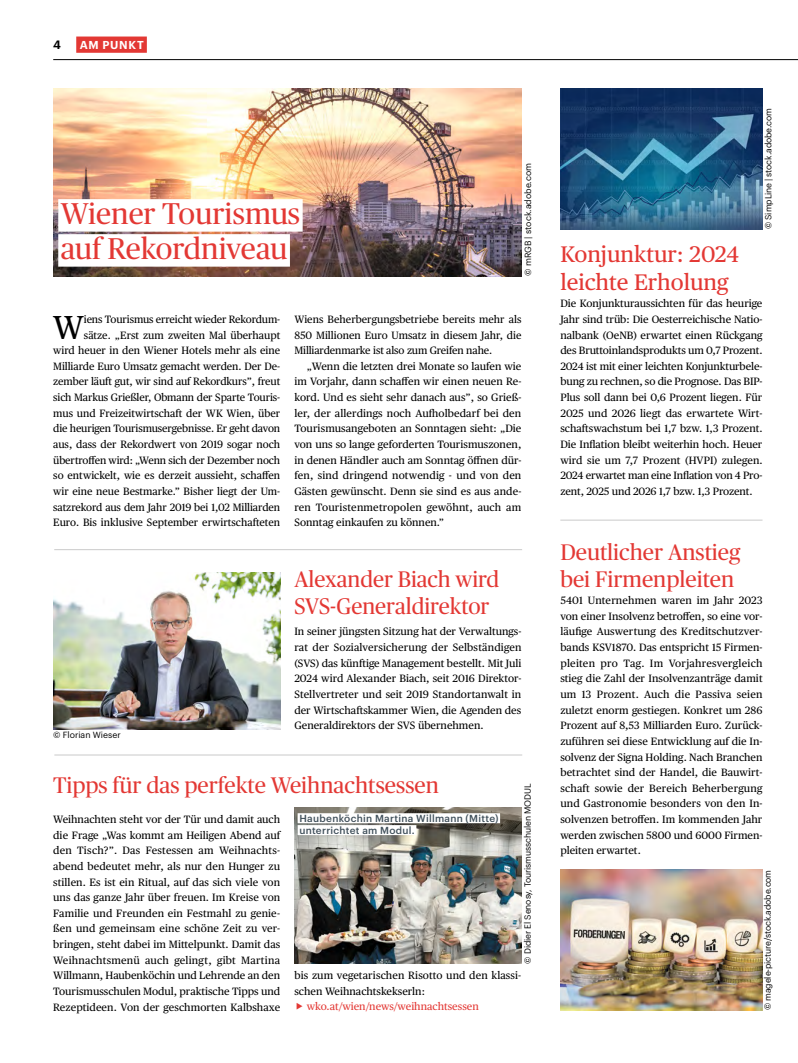
<style>
.page{position:relative;width:798px;height:1063px;background:#fff}
.page>*{position:absolute;margin:0;border:0;box-sizing:border-box;transform-origin:0 0}
.Fließtext_Serif_Initialie_2zeilig{font:33.12px "Publico Text";color:#000}
.Headline_24_pt_rot_hinterlegt{font:30px "Publico Headline";color:#e33834}
.Headline_18_pt_rot{font:22.5px/27.5px "Publico Headline";color:#e33834}
.Headline_18_pt_rot-2{font:22.5px "Publico Text";color:#e33834}
.t1{font:600 11.88px "Graphik";color:#000}
.Balken_Kategorie_ROT{font:600 11.25px "Graphik";letter-spacing:.065em;color:#fff}
.Fließtext_Serif{font:10.62px/15.6px "Publico Text";color:#000;text-align:justify}
.Fließtext_Serif_Initialie_2zeilig-2{font:10.62px/15.6px "Publico Text";letter-spacing:-.005em;color:#000;text-align:right}
.Fließtext_Serif_mit_Einzug{font:10.62px/15.6px "Publico Text";color:#000;text-align:justify}
.t2{font:10.62px "Publico Text";color:#e33834}
.Bildtext_dunkel{font:500 10px "Graphik";letter-spacing:.03em;color:#3f4f5a}
.Fotocredit{font:8.75px "Graphik";letter-spacing:-.01em;color:#000}
</style>
<div class="page">
<hr style="left:53px;top:59px;width:744px;height:1px;background:#000">
<div style="left:76px;top:37px;width:71px;height:16px;background:#e33834"></div>
<img style="left:560px;top:89px;width:202px;height:140px">
<img style="left:294px;top:807px;width:227px;height:157px">
<hr style="left:54px;top:549px;width:468px;height:1px;background:#cacaca">
<hr style="left:560px;top:520px;width:202px;height:1px;background:#cacaca">
<img style="left:53px;top:89px;width:468px;height:187px">
<img style="left:53px;top:573px;width:227px;height:156px">
<hr style="left:54px;top:755px;width:468px;height:1px;background:#cacaca">
<div style="left:58px;top:199px;width:244px;height:33px;background:#fff"></div>
<div style="left:58px;top:234px;width:232px;height:33px;background:#fff"></div>
<img style="left:560px;top:870px;width:202px;height:140px">
<div style="left:297px;top:813px;width:203px;height:10px;background:#fff"></div>
<div style="left:297px;top:825px;width:119px;height:10px;background:#fff"></div>
<p class="t1" style="left:53px;top:36px;width:9px">4</p>
<p class="Balken_Kategorie_ROT" style="left:80px;top:36px;width:65px">AM PUNKT</p>
<p class="Headline_24_pt_rot_hinterlegt" style="left:61px;top:193px;width:241px">Wiener Tourismus</p>
<p class="Headline_24_pt_rot_hinterlegt" style="left:61px;top:228px;width:228px">auf Rekordniveau</p>
<p class="Fotocredit" style="left:521px;top:276px;width:115px;rotate:-90deg">© mRGB | stock.adobe.com</p>
<p class="Fließtext_Serif_Initialie_2zeilig-2" style="left:53px;top:311px;width:228px">iens Tourismus erreicht wieder Rekordum-<br>sätze. „Erst zum zweiten Mal überhaupt<br>wird heuer in den Wiener Hotels mehr als eine Milliarde Euro Umsatz gemacht werden. Der De&shy;zember läuft gut, wir sind auf Rekordkurs”, freut sich Markus Grießler, Obmann der Sparte Touris&shy;mus und Freizeitwirtschaft der WK Wien, über die heurigen Tourismusergebnisse. Er geht davon aus, dass der Rekordwert von 2019 sogar noch übertroffen wird: „Wenn sich der Dezember noch so entwickelt, wie es derzeit aussieht, schaffen wir eine neue Bestmarke.” Bisher liegt der Um&shy;satzrekord aus dem Jahr 2019 bei 1,02 Milliarden Euro. Bis inklusive September erwirtschafteten</p>
<p class="Fließtext_Serif_Initialie_2zeilig-2" style="left:294px;top:311px;width:228px;text-align:justify">Wiens Beherbergungsbetriebe bereits mehr als 850 Millionen Euro Umsatz in diesem Jahr, die Milliardenmarke ist also zum Greifen nahe.</p>
<p class="Fließtext_Serif_Initialie_2zeilig" style="left:53px;top:302px;width:33px">W</p>
<p class="Fließtext_Serif_mit_Einzug" style="left:294px;top:358px;width:228px;text-indent:12px">„Wenn die letzten drei Monate so laufen wie im Vorjahr, dann schaffen wir einen neuen Re&shy;kord. Und es sieht sehr danach aus”, so Grieß&shy;ler, der allerdings noch Aufholbedarf bei den Tourismusangeboten an Sonntagen sieht: „Die von uns so lange geforderten Tourismuszonen, in denen Händler auch am Sonntag öffnen dür&shy;fen, sind dringend notwendig - und von den Gästen gewünscht. Denn sie sind es aus ande&shy;ren Touristenmetropolen gewöhnt, auch am Sonntag einkaufen zu können.”</p>
<p class="Fotocredit" style="left:53px;top:728px;width:69px">© Florian Wieser</p>
<p class="Headline_18_pt_rot" style="left:294px;top:564px;width:206px">Alexander Biach wird</p>
<p class="Headline_18_pt_rot" style="left:294px;top:592px;width:196px">SVS-Generaldirektor</p>
<p class="Fließtext_Serif" style="left:294px;top:623px;width:228px">In seiner jüngsten Sitzung hat der Verwaltungs&shy;rat der Sozialversicherung der Selbständigen (SVS) das künftige Management bestellt. Mit Juli 2024 wird Alexander Biach, seit 2016 Direktor-Stellvertreter und seit 2019 Standortanwalt in der Wirtschaftskammer Wien, die Agenden des Generaldirektors der SVS übernehmen.</p>
<p class="Headline_18_pt_rot" style="left:53px;top:771px;width:387px">Tipps für das perfekte Weihnachtsessen</p>
<p class="Bildtext_dunkel" style="left:299px;top:811px;width:200px">Haubenköchin Martina Willmann (Mitte)</p>
<p class="Bildtext_dunkel" style="left:299px;top:823px;width:117px">unterrichtet am Modul.</p>
<p class="Fotocredit" style="left:520px;top:964px;width:182px;rotate:-90deg">© Didier El Senosy, Tourismusschulen MODUL</p>
<p class="Fließtext_Serif" style="left:53px;top:811px;width:228px">Weihnachten steht vor der Tür und damit auch die Frage „Was kommt am Heiligen Abend auf den Tisch?”. Das Festessen am Weihnachts&shy;abend bedeutet mehr, als nur den Hunger zu stillen. Es ist ein Ritual, auf das sich viele von uns das ganze Jahr über freuen. Im Kreise von Familie und Freunden ein Festmahl zu genie&shy;ßen und gemeinsam eine schöne Zeit zu ver&shy;bringen, steht dabei im Mittelpunkt. Damit das Weihnachtsmenü auch gelingt, gibt Martina Willmann, Haubenköchin und Lehrende an den Tourismusschulen Modul, praktische Tipps und Rezeptideen. Von der geschmorten Kalbshaxe</p>
<p class="Fließtext_Serif" style="left:294px;top:967px;width:228px">bis zum vegetarischen Risotto und den klassi&shy;schen Weihnachtskekserln:</p>
<p class="t2" style="left:307px;top:999px;width:173px">wko.at/wien/news/weihnachtsessen</p>
<p class="Fotocredit" style="left:761px;top:229px;width:122px;rotate:-90deg">© SimpLine | stock.adobe.com</p>
<p class="Headline_18_pt_rot-2" style="left:560px;top:238px;width:180px">Konjunktur: 2024</p>
<p class="Headline_18_pt_rot-2" style="left:560px;top:265px;width:170px">leichte Erholung</p>
<p class="Fließtext_Serif" style="left:560px;top:295px;width:204px">Die Konjunkturaussichten für das heurige Jahr sind trüb: Die Oesterreichische Natio&shy;nalbank (OeNB) erwartet einen Rückgang des Bruttoinlandsprodukts um 0,7 Prozent.<br>2024 ist mit einer leichten Konjunkturbele&shy;bung zu rechnen, so die Prognose. Das BIP-Plus soll dann bei 0,6 Prozent liegen. Für 2025 und 2026 liegt das erwartete Wirt&shy;schaftswachstum bei 1,7 bzw. 1,3 Prozent.<br>Die Inflation bleibt weiterhin hoch. Heuer wird sie um 7,7 Prozent (HVPI) zulegen.<br>2024 erwartet man eine Inflation von 4 Pro&shy;zent, 2025 und 2026 1,7 bzw. 1,3 Prozent.</p>
<p class="Headline_18_pt_rot" style="left:560px;top:537px;width:181px">Deutlicher Anstieg bei Firmenpleiten</p>
<p class="Fließtext_Serif" style="left:560px;top:592px;width:204px">5401 Unternehmen waren im Jahr 2023 von einer Insolvenz betroffen, so eine vor&shy;läufige Auswertung des Kreditschutzver&shy;bands KSV1870. Das entspricht 15 Firmen&shy;pleiten pro Tag. Im Vorjahresvergleich stieg die Zahl der Insolvenzanträge damit um 13 Prozent. Auch die Passiva seien zuletzt enorm gestiegen. Konkret um 286<br>Prozent auf 8,53 Milliarden Euro. Zurück&shy;zuführen sei diese Entwicklung auf die In&shy;solvenz der Signa Holding. Nach Branchen betrachtet sind der Handel, die Bauwirt&shy;schaft sowie der Bereich Beherbergung und Gastronomie besonders von den In&shy;solvenzen betroffen. Im kommenden Jahr werden zwischen 5800 und 6000 Firmen&shy;pleiten erwartet.</p>
<p class="Fotocredit" style="left:760px;top:1010px;width:142px;rotate:-90deg">© magele-picture/stock.adobe.com</p>
</div>
